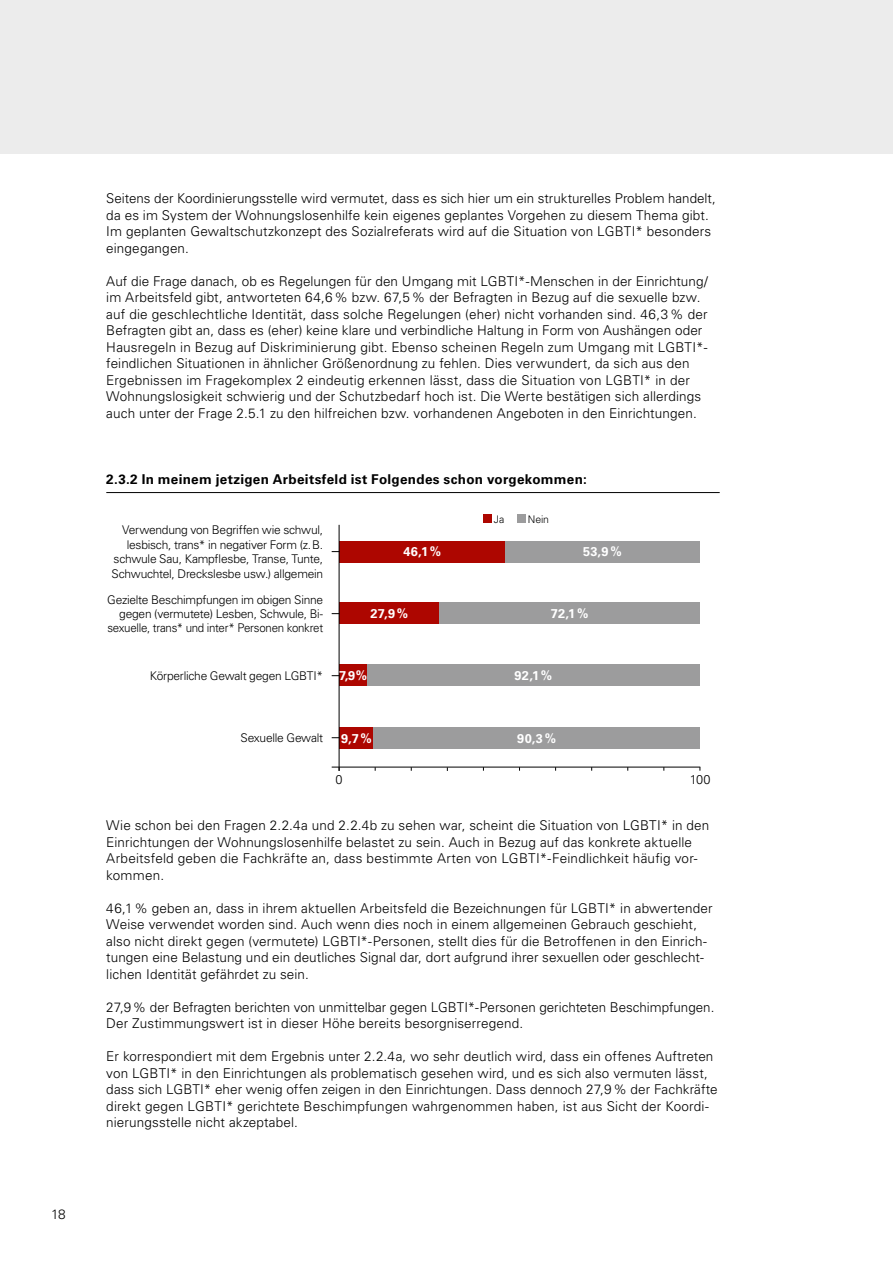
<style>
.page{position:relative;width:893px;height:1263px;background:#fff}
.page>*{position:absolute;margin:0;border:0;box-sizing:border-box;transform-origin:0 0}
.t1{font:300 13.5px/16.5px "Univers LT Std";letter-spacing:.01em;color:#000}
.t2{font:700 13.5px "Univers LT Std";letter-spacing:.025em;color:#000}
.t3{font:700 12.75px "Univers LT Std";letter-spacing:.025em;color:#fff}
.t4{font:300 12.75px "Univers LT Std";color:#000}
.t5{font:300 12px/14.4px "Univers LT Std";letter-spacing:-.02em;color:#000;text-align:right}
.t6{font:300 10.5px "Univers LT Std";letter-spacing:-.015em;color:#000}
</style>
<div class="page">
<div style="left:0;top:0;width:893px;height:154px;background:#ececec"></div>
<hr style="left:106px;top:492px;width:614px;height:1px;background:#000">
<div style="left:339px;top:603px;width:101px;height:21px;background:#ad0600"></div>
<div style="left:439px;top:603px;width:261px;height:21px;background:#9c9c9d"></div>
<div style="left:339px;top:665px;width:29px;height:21px;background:#ad0600"></div>
<div style="left:367px;top:665px;width:333px;height:21px;background:#9c9c9d"></div>
<div style="left:339px;top:727px;width:35px;height:22px;background:#ad0600"></div>
<div style="left:374px;top:727px;width:326px;height:22px;background:#9c9c9d"></div>
<div style="left:339px;top:541px;width:166px;height:21px;background:#ad0600"></div>
<div style="left:505px;top:541px;width:195px;height:21px;background:#9c9c9d"></div>
<hr style="left:339px;top:525px;width:1px;height:246px;background:#000">
<div style="left:483px;top:514px;width:9px;height:9px;background:#ad0600"></div>
<div style="left:517px;top:514px;width:8px;height:9px;background:#9c9c9d"></div>
<hr style="left:332px;top:767px;width:368px;height:1px;background:#000">
<p class="t1" style="left:51px;top:1206px;width:16px">18</p>
<p class="t1" style="left:106px;top:190px;width:611px">Seitens der Koordinierungsstelle wird vermutet, dass es sich hier um ein strukturelles Problem handelt, da es im System der Wohnungslosenhilfe kein eigenes geplantes Vorgehen zu diesem Thema gibt.<br>Im geplanten Gewaltschutzkonzept des Sozialreferats wird auf die Situation von LGBTI* besonders eingegangen.</p>
<p class="t1" style="left:106px;top:273px;width:603px">Auf die Frage danach, ob es Regelungen für den Umgang mit LGBTI*-Menschen in der Einrichtung/ im Arbeitsfeld gibt, antworteten 64,6% bzw. 67,5% der Befragten in Bezug auf die sexuelle bzw. auf die geschlechtliche Identität, dass solche Regelungen (eher) nicht vorhanden sind. 46,3% der Befragten gibt an, dass es (eher) keine klare und verbindliche Haltung in Form von Aushängen oder Hausregeln in Bezug auf Diskriminierung gibt. Ebenso scheinen Regeln zum Umgang mit LGBTI*- feindlichen Situationen in ähnlicher Größenordnung zu fehlen. Dies verwundert, da sich aus den Ergebnissen im Fragekomplex 2 eindeutig erkennen lässt, dass die Situation von LGBTI* in der Wohnungslosigkeit schwierig und der Schutzbedarf hoch ist. Die Werte bestätigen sich allerdings auch unter der Frage 2.5.1 zu den hilfreichen bzw. vorhandenen Angeboten in den Einrichtungen.</p>
<p class="t2" style="left:106px;top:471px;width:482px">2.3.2 In meinem jetzigen Arbeitsfeld ist Folgendes schon vorgekommen:</p>
<p class="t5" style="left:112px;top:523px;width:213px">Verwendung von Begriffen wie schwul, lesbisch, trans* in negativer Form (z.B. schwule Sau, Kampflesbe, Transe, Tunte, Schwuchtel, Dreckslesbe usw.) allgemein</p>
<p class="t5" style="left:107px;top:592px;width:217px">Gezielte Beschimpfungen im obigen Sinne gegen (vermutete) Lesben, Schwule, Bi&shy;sexuelle, trans* und inter* Personen konkret</p>
<p class="t6" style="left:494px;top:513px;width:12px">Ja</p>
<p class="t6" style="left:528px;top:513px;width:23px">Nein</p>
<p class="t3" style="left:403px;top:544px;width:39px">46,1%</p>
<p class="t3" style="left:583px;top:544px;width:40px">53,9%</p>
<p class="t3" style="left:371px;top:606px;width:39px">27,9%</p>
<p class="t3" style="left:551px;top:606px;width:39px">72,1%</p>
<p class="t5" style="left:150px;top:668px;width:175px">Körperliche Gewalt gegen LGBTI*</p>
<p class="t3" style="left:339px;top:668px;width:30px">7,9%</p>
<p class="t3" style="left:515px;top:668px;width:39px">92,1%</p>
<p class="t5" style="left:240px;top:731px;width:84px">Sexuelle Gewalt</p>
<p class="t3" style="left:341px;top:731px;width:32px">9,7%</p>
<p class="t3" style="left:517px;top:731px;width:40px">90,3%</p>
<p class="t4" style="left:336px;top:772px;width:9px">0</p>
<p class="t4" style="left:690px;top:772px;width:22px">100</p>
<p class="t1" style="left:106px;top:817px;width:605px">Wie schon bei den Fragen 2.2.4a und 2.2.4b zu sehen war, scheint die Situation von LGBTI* in den Einrichtungen der Wohnungslosenhilfe belastet zu sein. Auch in Bezug auf das konkrete aktuelle Arbeitsfeld geben die Fachkräfte an, dass bestimmte Arten von LGBTI*-Feindlichkeit häufig vor&shy;kommen.</p>
<p class="t1" style="left:106px;top:900px;width:608px">46,1% geben an, dass in ihrem aktuellen Arbeitsfeld die Bezeichnungen für LGBTI* in abwertender Weise verwendet worden sind. Auch wenn dies noch in einem allgemeinen Gebrauch geschieht, also nicht direkt gegen (vermutete) LGBTI*-Personen, stellt dies für die Betroffenen in den Einrich&shy;tungen eine Belastung und ein deutliches Signal dar, dort aufgrund ihrer sexuellen oder geschlecht&shy;lichen Identität gefährdet zu sein.</p>
<p class="t1" style="left:106px;top:999px;width:610px">27,9% der Befragten berichten von unmittelbar gegen LGBTI*-Personen gerichteten Beschimpfungen.<br>Der Zustimmungswert ist in dieser Höhe bereits besorgniserregend.</p>
<p class="t1" style="left:106px;top:1048px;width:613px">Er korrespondiert mit dem Ergebnis unter 2.2.4a, wo sehr deutlich wird, dass ein offenes Auftreten von LGBTI* in den Einrichtungen als problematisch gesehen wird, und es sich also vermuten lässt, dass sich LGBTI* eher wenig offen zeigen in den Einrichtungen. Dass dennoch 27,9% der Fachkräfte direkt gegen LGBTI* gerichtete Beschimpfungen wahrgenommen haben, ist aus Sicht der Koordi&shy;nierungsstelle nicht akzeptabel.</p>
</div>
